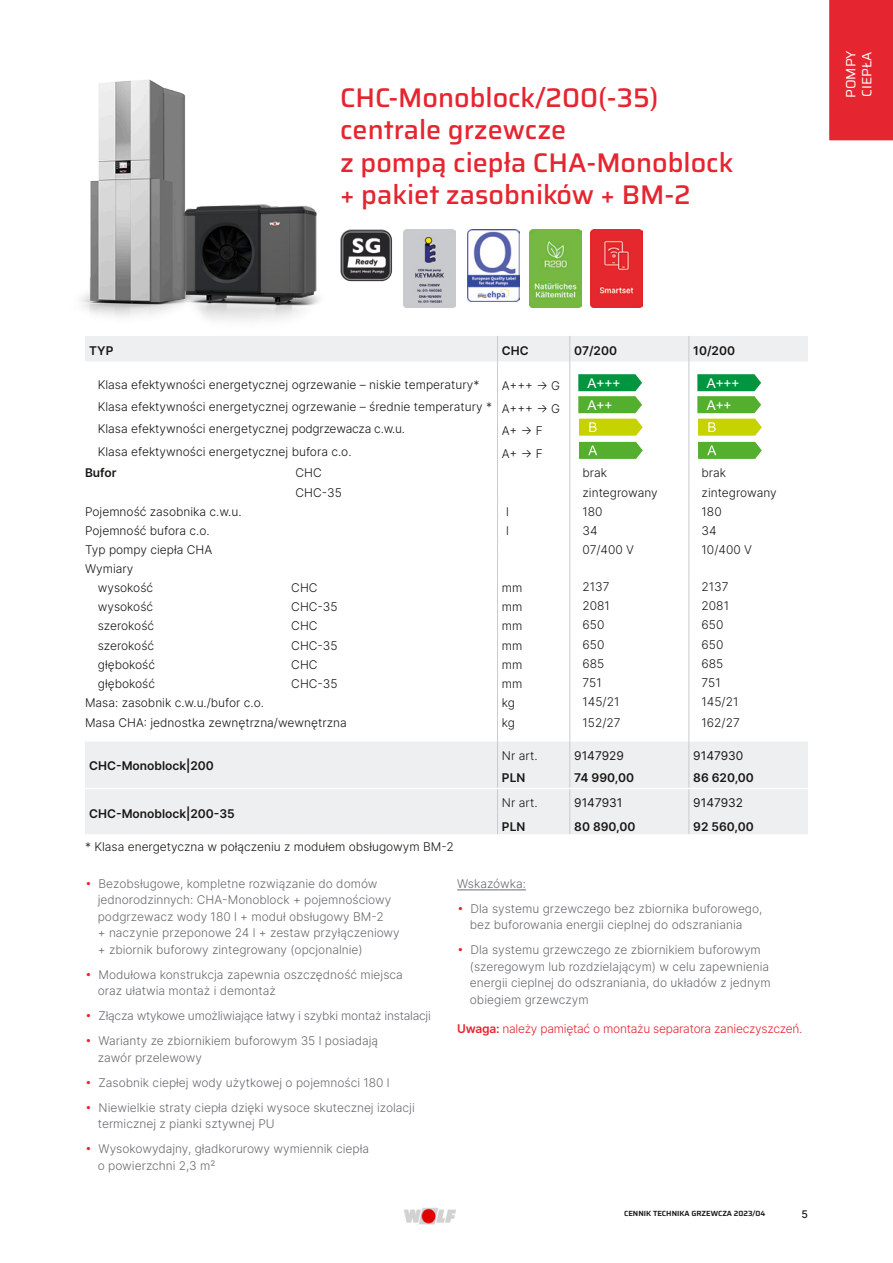
<style>
.page{position:relative;width:893px;height:1263px;background:#fff}
.page>*{position:absolute;margin:0;border:0;box-sizing:border-box;transform-origin:0 0}
.t1{font:500 27px/32.4px "Saira";color:#e5252f}
.t2{font:13.5px "Arial";color:#fff}
.t3{font:13.5px/16.2px "Saira";color:#fff}
.t4{font:300 12px/16.5px "Inter";color:#686b70}
.t5{font:300 12px/19.2px "Inter";color:#171715}
.t6{font:600 12px "Inter";color:#171715}
.t7{font:300 12px "Inter";letter-spacing:-.02em;color:#686b70}
.t8{font:300 12px "Inter";letter-spacing:-.02em;color:#e5252f}
.t9{font:12px "Inter";color:#171715}
.t10{font:500 10.5px "Inter";color:#171715}
.t11{font:600 7.5px "Saira";color:#171715}
.s1{color:#e5252f}
.s2{font-weight:600}
</style>
<div class="page">
<div style="left:85px;top:336px;width:723px;height:25px;background:#edeff0"></div>
<hr style="left:497px;top:361px;width:1px;height:33px;background:#c8cacd">
<hr style="left:570px;top:361px;width:1px;height:33px;background:#c8cacd">
<hr style="left:689px;top:361px;width:1px;height:33px;background:#c8cacd">
<svg style="left:689px;top:394px;width:1px;height:317px"></svg>
<hr style="left:689px;top:711px;width:1px;height:36px;background:#c8cacd">
<svg style="left:570px;top:394px;width:1px;height:317px"></svg>
<hr style="left:497px;top:711px;width:1px;height:36px;background:#c8cacd">
<hr style="left:570px;top:711px;width:1px;height:36px;background:#c8cacd">
<svg style="left:497px;top:394px;width:1px;height:317px"></svg>
<svg style="left:578px;top:374px;width:64px;height:39px;background:#4fb259"></svg>
<svg style="left:697px;top:374px;width:64px;height:39px;background:#4fb259"></svg>
<svg style="left:579px;top:419px;width:64px;height:17px"></svg>
<svg style="left:698px;top:419px;width:64px;height:17px"></svg>
<svg style="left:579px;top:442px;width:64px;height:17px"></svg>
<svg style="left:698px;top:442px;width:64px;height:17px"></svg>
<div style="left:85px;top:741px;width:723px;height:93px;background:#edeff0"></div>
<hr style="left:497px;top:788px;width:73px;height:1px;background:#fff">
<hr style="left:570px;top:788px;width:119px;height:1px;background:#fff">
<hr style="left:689px;top:788px;width:119px;height:1px;background:#fff">
<svg style="left:570px;top:741px;width:1px;height:93px"></svg>
<svg style="left:689px;top:741px;width:1px;height:93px"></svg>
<svg style="left:497px;top:741px;width:1px;height:93px"></svg>
<hr style="left:85px;top:788px;width:412px;height:1px;background:#fff">
<hr style="left:457px;top:889px;width:69px;height:1px;background:#686b70">
<img style="left:80px;top:79px;width:217px;height:271px">
<img style="left:157px;top:162px;width:186px;height:186px">
<img style="left:404px;top:229px;width:52px;height:78px">
<img style="left:468px;top:229px;width:51px;height:73px">
<img style="left:340px;top:229px;width:10px;height:51px">
<img style="left:591px;top:229px;width:52px;height:78px">
<img style="left:529px;top:229px;width:52px;height:78px">
<img style="left:404px;top:1208px;width:51px;height:16px">
<div style="left:829px;top:0;width:64px;height:140px;background:#e5252f"></div>
<h1 class="t1" style="left:340px;top:80px;width:395px">CHC-Monoblock/200(-35) centrale grzewcze<br>z pompą ciepła CHA-Monoblock + pakiet zasobników + BM-2</h1>
<p class="t3" style="left:842px;top:98px;width:49px;rotate:-90deg">POMPY<br>CIEPŁA</p>
<p class="t6" style="left:89px;top:341px;width:26px">TYP</p>
<p class="t6" style="left:502px;top:341px;width:28px">CHC</p>
<p class="t6" style="left:574px;top:341px;width:44px">07/200</p>
<p class="t6" style="left:693px;top:341px;width:43px">10/200</p>
<p class="t5" style="left:98px;top:375px;width:383px">Klasa efektywności energetycznej ogrzewanie – niskie temperatury*</p>
<p class="t5" style="left:502px;top:376px;width:60px">A+++ → G</p>
<p class="t2" style="left:588px;top:373px;width:34px">A+++</p>
<p class="t2" style="left:707px;top:373px;width:34px">A+++</p>
<p class="t5" style="left:98px;top:397px;width:464px">Klasa efektywności energetycznej ogrzewanie – średnie temperatury * A+++ → G</p>
<p class="t2" style="left:588px;top:395px;width:26px">A++</p>
<p class="t2" style="left:707px;top:395px;width:26px">A++</p>
<p class="t5" style="left:98px;top:419px;width:309px">Klasa efektywności energetycznej podgrzewacza c.w.u.</p>
<p class="t5" style="left:502px;top:421px;width:42px">A+ → F</p>
<p class="t5" style="left:98px;top:442px;width:255px">Klasa efektywności energetycznej bufora c.o.</p>
<p class="t5" style="left:502px;top:444px;width:42px">A+ → F</p>
<p class="t6" style="left:85px;top:464px;width:33px">Bufor</p>
<p class="t5" style="left:296px;top:463px;width:28px">CHC</p>
<p class="t5" style="left:583px;top:463px;width:26px">brak</p>
<p class="t5" style="left:702px;top:463px;width:26px">brak</p>
<p class="t5" style="left:296px;top:482px;width:48px">CHC-35</p>
<p class="t5" style="left:583px;top:482px;width:77px">zintegrowany</p>
<p class="t5" style="left:702px;top:482px;width:77px">zintegrowany</p>
<p class="t5" style="left:85px;top:501px;width:158px">Pojemność zasobnika c.w.u.</p>
<p class="t5" style="left:506px;top:501px;width:4px">l</p>
<p class="t5" style="left:583px;top:501px;width:22px">180</p>
<p class="t5" style="left:702px;top:501px;width:22px">180</p>
<p class="t5" style="left:85px;top:521px;width:126px">Pojemność bufora c.o.</p>
<p class="t5" style="left:506px;top:521px;width:4px">l</p>
<p class="t5" style="left:583px;top:521px;width:17px">34</p>
<p class="t5" style="left:702px;top:521px;width:17px">34</p>
<p class="t5" style="left:85px;top:540px;width:129px">Typ pompy ciepła CHA</p>
<p class="t5" style="left:583px;top:540px;width:53px">07/400 V</p>
<p class="t5" style="left:702px;top:540px;width:52px">10/400 V</p>
<p class="t5" style="left:98px;top:559px;width:57px;text-indent:-13px">Wymiary wysokość</p>
<p class="t5" style="left:291px;top:578px;width:28px">CHC</p>
<p class="t5" style="left:502px;top:578px;width:22px">mm</p>
<p class="t5" style="left:583px;top:577px;width:28px">2137</p>
<p class="t5" style="left:702px;top:577px;width:28px">2137</p>
<p class="t5" style="left:98px;top:597px;width:57px">wysokość</p>
<p class="t5" style="left:291px;top:597px;width:48px">CHC-35</p>
<p class="t5" style="left:502px;top:597px;width:22px">mm</p>
<p class="t5" style="left:583px;top:596px;width:29px">2081</p>
<p class="t5" style="left:702px;top:596px;width:29px">2081</p>
<p class="t5" style="left:98px;top:616px;width:58px">szerokość</p>
<p class="t5" style="left:291px;top:616px;width:28px">CHC</p>
<p class="t5" style="left:502px;top:616px;width:22px">mm</p>
<p class="t5" style="left:583px;top:615px;width:23px">650</p>
<p class="t5" style="left:702px;top:615px;width:23px">650</p>
<p class="t5" style="left:98px;top:635px;width:58px">szerokość</p>
<p class="t5" style="left:291px;top:635px;width:48px">CHC-35</p>
<p class="t5" style="left:502px;top:635px;width:22px">mm</p>
<p class="t5" style="left:583px;top:634px;width:23px">650</p>
<p class="t5" style="left:702px;top:634px;width:23px">650</p>
<p class="t5" style="left:98px;top:654px;width:59px">głębokość</p>
<p class="t5" style="left:291px;top:654px;width:28px">CHC</p>
<p class="t5" style="left:502px;top:654px;width:22px">mm</p>
<p class="t5" style="left:583px;top:653px;width:23px">685</p>
<p class="t5" style="left:702px;top:653px;width:23px">685</p>
<p class="t5" style="left:98px;top:674px;width:59px">głębokość</p>
<p class="t5" style="left:291px;top:674px;width:48px">CHC-35</p>
<p class="t5" style="left:502px;top:674px;width:22px">mm</p>
<p class="t5" style="left:583px;top:672px;width:21px">751</p>
<p class="t5" style="left:702px;top:672px;width:21px">751</p>
<p class="t5" style="left:85px;top:693px;width:181px">Masa: zasobnik c.w.u./bufor c.o.</p>
<p class="t5" style="left:502px;top:693px;width:15px">kg</p>
<p class="t5" style="left:583px;top:692px;width:38px">145/21</p>
<p class="t5" style="left:702px;top:692px;width:38px">145/21</p>
<p class="t5" style="left:85px;top:713px;width:263px">Masa CHA: jednostka zewnętrzna/wewnętrzna</p>
<p class="t5" style="left:502px;top:713px;width:15px">kg</p>
<p class="t5" style="left:583px;top:713px;width:40px">152/27</p>
<p class="t5" style="left:702px;top:713px;width:40px">162/27</p>
<p class="t6" style="left:89px;top:757px;width:126px">CHC-Monoblock|200</p>
<p class="t5" style="left:502px;top:745px;width:37px">Nr art.</p>
<p class="t9" style="left:574px;top:746px;width:51px">9147929</p>
<p class="t9" style="left:693px;top:746px;width:52px">9147930</p>
<p class="t6" style="left:502px;top:769px;width:25px">PLN</p>
<p class="t6" style="left:574px;top:769px;width:61px">74 990,00</p>
<p class="t6" style="left:693px;top:769px;width:62px">86 620,00</p>
<p class="t6" style="left:89px;top:804px;width:147px">CHC-Monoblock|200-35</p>
<p class="t5" style="left:85px;top:837px;width:370px">* Klasa energetyczna w połączeniu z modułem obsługowym BM-2</p>
<p class="t5" style="left:502px;top:792px;width:37px">Nr art.</p>
<p class="t9" style="left:574px;top:793px;width:50px">9147931</p>
<p class="t9" style="left:693px;top:793px;width:51px">9147932</p>
<p class="t6" style="left:502px;top:817px;width:25px">PLN</p>
<p class="t6" style="left:574px;top:817px;width:63px">80 890,00</p>
<p class="t6" style="left:693px;top:817px;width:62px">92 560,00</p>
<p class="t4" style="left:98px;top:875px;width:304px;text-indent:-13px"><span class="s1">•</span> Bezobsługowe, kompletne rozwiązanie do domów jednorodzinnych: CHA-Monoblock + pojemnościowy podgrzewacz wody 180 l + moduł obsługowy BM-2<br>+ naczynie przeponowe 24 l + zestaw przyłączeniowy + zbiornik buforowy zintegrowany (opcjonalnie)</p>
<p class="t4" style="left:98px;top:966px;width:307px;text-indent:-13px"><span class="s1">•</span> Modułowa konstrukcja zapewnia oszczędność miejsca oraz ułatwia montaż i demontaż</p>
<p class="t7" style="left:85px;top:1007px;width:347px"><span class="s1">•</span> Złącza wtykowe umożliwiające łatwy i szybki montaż instalacji</p>
<p class="t4" style="left:98px;top:1032px;width:282px;text-indent:-13px"><span class="s1">•</span> Warianty ze zbiornikiem buforowym 35 l posiadają zawór przelewowy</p>
<p class="t4" style="left:85px;top:1074px;width:306px"><span class="s1">•</span> Zasobnik ciepłej wody użytkowej o pojemności 180 l</p>
<p class="t4" style="left:98px;top:1099px;width:319px;text-indent:-13px"><span class="s1">•</span> Niewielkie straty ciepła dzięki wysoce skutecznej izolacji termicznej z pianki sztywnej PU</p>
<p class="t4" style="left:98px;top:1140px;width:273px;text-indent:-13px"><span class="s1">•</span> Wysokowydajny, gładkorurowy wymiennik ciepła o powierzchni 2,3 m²</p>
<p class="t4" style="left:457px;top:875px;width:70px">Wskazówka:</p>
<p class="t4" style="left:470px;top:900px;width:294px;text-indent:-13px"><span class="s1">•</span> Dla systemu grzewczego bez zbiornika buforowego, bez buforowania energii cieplnej do odszraniania</p>
<p class="t4" style="left:470px;top:941px;width:302px;text-indent:-13px"><span class="s1">•</span> Dla systemu grzewczego ze zbiornikiem buforowym (szeregowym lub rozdzielającym) w celu zapewnienia energii cieplnej do odszraniania, do układów z jednym obiegiem grzewczym</p>
<p class="t8" style="left:457px;top:1019px;width:347px"><span class="s2">Uwaga:</span> należy pamiętać o montażu separatora zanieczyszczeń.</p>
<p class="t11" style="left:624px;top:1207px;width:143px">CENNIK TECHNIKA GRZEWCZA 2023/04</p>
<p class="t10" style="left:801px;top:1206px;width:8px">5</p>
</div>
